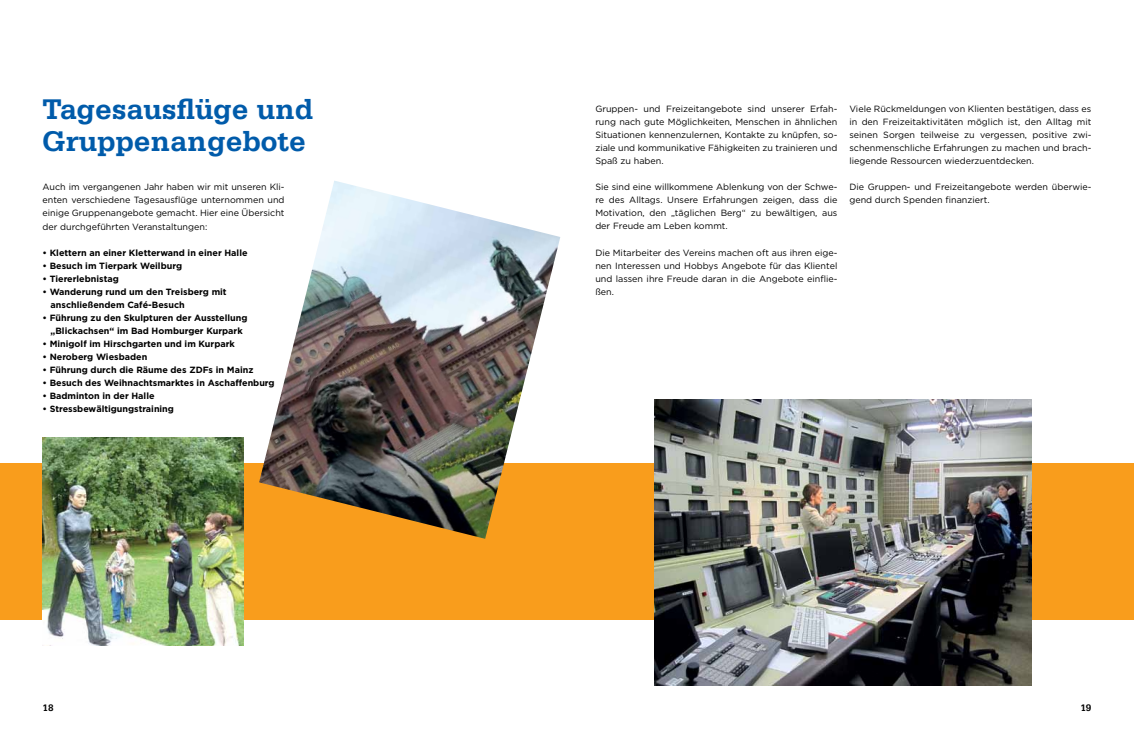
<style>
.page{position:relative;width:1134px;height:738px;background:#fff}
.page>*{position:absolute;margin:0;border:0;box-sizing:border-box;transform-origin:0 0}
.t1{font:700 30px/32px "Serifa Std";color:#005baa}
.t2{font:700 10px "Serifa Std";color:#000}
.t3{font:9px/13px "Gotham";color:#000;text-align:justify}
.t4{font:700 9px/13px "Gotham";color:#000}
</style>
<div class="page">
<div style="left:0;top:462px;width:1134px;height:156px;background:#f99d1c"></div>
<img style="left:655px;top:399px;width:377px;height:285px">
<img style="left:259px;top:181px;width:301px;height:357px">
<img style="left:43px;top:437px;width:200px;height:207px">
<h1 class="t1" style="left:42px;top:93px;width:273px">Tagesausflüge und<br>Gruppenangebote</h1>
<p class="t3" style="left:43px;top:180px;width:244px">Auch im vergangenen Jahr haben wir mit unseren Kli&shy;enten verschiedene Tagesausflüge unternommen und einige Gruppenangebote gemacht. Hier eine Übersicht der durchgeführten Veranstaltungen:</p>
<p class="t4" style="left:43px;top:245px;width:207px">• Klettern an einer Kletterwand in einer Halle</p>
<p class="t4" style="left:43px;top:258px;width:141px">• Besuch im Tierpark Weilburg</p>
<p class="t4" style="left:43px;top:271px;width:78px">• Tiererlebnistag</p>
<p class="t4" style="left:51px;top:284px;width:178px;text-indent:-8px">• Wanderung rund um den Treisberg mit anschließendem Café-Besuch</p>
<p class="t4" style="left:43px;top:310px;width:206px;text-align:center">• Führung zu den Skulpturen der Ausstellung „Blickachsen“ im Bad Homburger Kurpark</p>
<p class="t4" style="left:43px;top:336px;width:194px">• Minigolf im Hirschgarten und im Kurpark</p>
<p class="t4" style="left:43px;top:349px;width:106px">• Neroberg Wiesbaden</p>
<p class="t4" style="left:43px;top:362px;width:212px">• Führung durch die Räume des ZDFs in Mainz</p>
<p class="t4" style="left:43px;top:375px;width:234px">• Besuch des Weihnachtsmarktes in Aschaffenburg</p>
<p class="t4" style="left:43px;top:388px;width:114px">• Badminton in der Halle</p>
<p class="t4" style="left:43px;top:401px;width:133px">• Stressbewältigungstraining</p>
<p class="t3" style="left:595px;top:102px;width:244px">Gruppen- und Freizeitangebote sind unserer Erfah&shy;rung nach gute Möglichkeiten, Menschen in ähnlichen Situationen kennenzulernen, Kontakte zu knüpfen, so&shy;ziale und kommunikative Fähigkeiten zu trainieren und Spaß zu haben.</p>
<p class="t3" style="left:595px;top:180px;width:244px">Sie sind eine willkommene Ablenkung von der Schwe&shy;re des Alltags. Unsere Erfahrungen zeigen, dass die Motivation, den „täglichen Berg“ zu bewältigen, aus der Freude am Leben kommt.</p>
<p class="t3" style="left:595px;top:245px;width:244px">Die Mitarbeiter des Vereins machen oft aus ihren eige&shy;nen Interessen und Hobbys Angebote für das Klientel und lassen ihre Freude daran in die Angebote einflie&shy;ßen.</p>
<p class="t3" style="left:849px;top:102px;width:244px">Viele Rückmeldungen von Klienten bestätigen, dass es in den Freizeitaktivitäten möglich ist, den Alltag mit seinen Sorgen teilweise zu vergessen, positive zwi&shy;schenmenschliche Erfahrungen zu machen und brach&shy;liegende Ressourcen wiederzuentdecken.</p>
<p class="t3" style="left:849px;top:180px;width:244px">Die Gruppen- und Freizeitangebote werden überwie&shy;gend durch Spenden finanziert.</p>
<p class="t2" style="left:43px;top:701px;width:13px">18</p>
<p class="t2" style="left:1080px;top:701px;width:13px">19</p>
</div>
